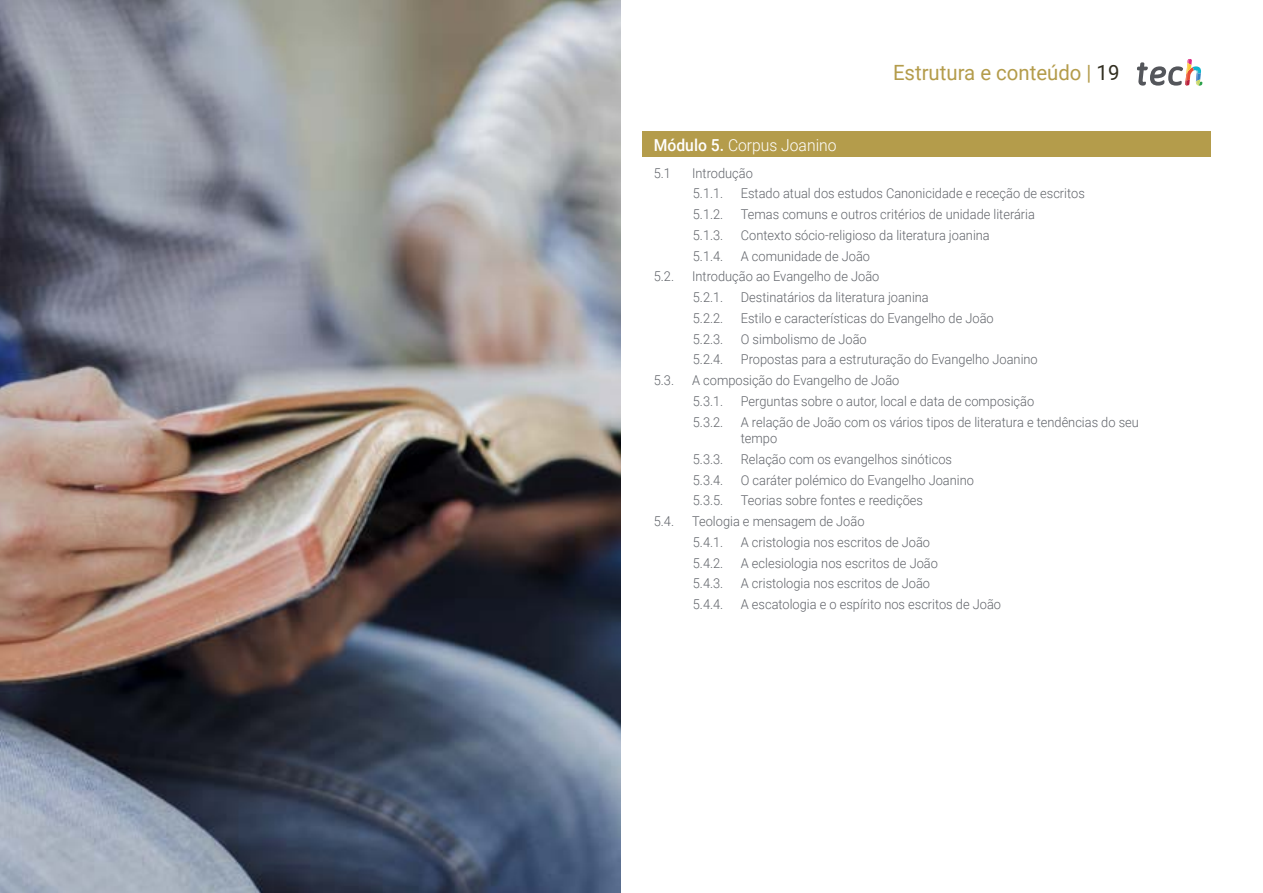
<style>
.page{position:relative;width:1263px;height:893px;background:#fff}
.page>*{position:absolute;margin:0;border:0;box-sizing:border-box;transform-origin:0 0}
.t1{font:21px "Roboto";color:#b49c4b}
.t2{font:300 16.5px "Roboto";color:#fff;scale:.95 1}
.t3{font:300 13.5px/20.7px "Roboto";color:#61646a;scale:.95 1}
.s1{color:#312e20}
.s2{font-weight:500}
</style>
<div class="page">
<svg style="left:1137px;top:59px;width:65px;height:27px"></svg>
<div style="left:643px;top:132px;width:568px;height:25px;background:#b49c4b"></div>
<img style="left:0;top:0;width:621px;height:893px">
<h1 class="t1" style="left:893px;top:57px;width:228px">Estrutura e conteúdo | <span class="s1">19</span></h1>
<p class="t2" style="left:654px;top:133px;width:194px"><span class="s2">Módulo 5.</span> Corpus Joanino</p>
<p class="t3" style="left:654px;top:162px;width:20px">5.1</p>
<p class="t3" style="left:692px;top:162px;width:65px">Introdução<br>5.1.1.</p>
<p class="t3" style="left:741px;top:183px;width:364px">Estado atual dos estudos Canonicidade e receção de escritos</p>
<p class="t3" style="left:693px;top:203px;width:34px">5.1.2.</p>
<p class="t3" style="left:741px;top:203px;width:311px">Temas comuns e outros critérios de unidade literária</p>
<p class="t3" style="left:693px;top:224px;width:34px">5.1.3.</p>
<p class="t3" style="left:741px;top:224px;width:264px">Contexto sócio-religioso da literatura joanina</p>
<p class="t3" style="left:693px;top:245px;width:34px">5.1.4.</p>
<p class="t3" style="left:741px;top:245px;width:138px">A comunidade de João</p>
<p class="t3" style="left:654px;top:266px;width:23px">5.2.</p>
<p class="t3" style="left:692px;top:266px;width:199px">Introdução ao Evangelho de João<br>5.2.1.</p>
<p class="t3" style="left:741px;top:286px;width:199px">Destinatários da literatura joanina</p>
<p class="t3" style="left:693px;top:307px;width:34px">5.2.2.</p>
<p class="t3" style="left:741px;top:307px;width:268px">Estilo e características do Evangelho de João</p>
<p class="t3" style="left:693px;top:328px;width:34px">5.2.3.</p>
<p class="t3" style="left:741px;top:328px;width:134px">O simbolismo de João</p>
<p class="t3" style="left:693px;top:349px;width:34px">5.2.4.</p>
<p class="t3" style="left:741px;top:349px;width:314px">Propostas para a estruturação do Evangelho Joanino</p>
<p class="t3" style="left:654px;top:369px;width:23px">5.3.</p>
<p class="t3" style="left:692px;top:369px;width:220px">A composição do Evangelho de João<br>5.3.1.</p>
<p class="t3" style="left:741px;top:390px;width:310px">Perguntas sobre o autor, local e data de composição</p>
<p class="t3" style="left:693px;top:411px;width:34px">5.3.2.</p>
<p class="t3" style="left:741px;top:413px;width:420px;line-height:16.5px">A relação de João com os vários tipos de literatura e tendências do seu tempo</p>
<p class="t3" style="left:693px;top:448px;width:34px">5.3.3.</p>
<p class="t3" style="left:741px;top:448px;width:224px">Relação com os evangelhos sinóticos</p>
<p class="t3" style="left:693px;top:469px;width:34px">5.3.4.</p>
<p class="t3" style="left:741px;top:469px;width:247px">O caráter polémico do Evangelho Joanino</p>
<p class="t3" style="left:693px;top:490px;width:34px">5.3.5.</p>
<p class="t3" style="left:741px;top:490px;width:193px">Teorias sobre fontes e reedições</p>
<p class="t3" style="left:654px;top:510px;width:23px">5.4.</p>
<p class="t3" style="left:692px;top:510px;width:183px">Teologia e mensagem de João<br>5.4.1.</p>
<p class="t3" style="left:741px;top:531px;width:201px">A cristologia nos escritos de João</p>
<p class="t3" style="left:693px;top:552px;width:34px">5.4.2.</p>
<p class="t3" style="left:741px;top:552px;width:209px">A eclesiologia nos escritos de João</p>
<p class="t3" style="left:693px;top:573px;width:34px">5.4.3.</p>
<p class="t3" style="left:741px;top:573px;width:201px">A cristologia nos escritos de João</p>
<p class="t3" style="left:693px;top:593px;width:34px">5.4.4.</p>
<p class="t3" style="left:741px;top:593px;width:275px">A escatologia e o espírito nos escritos de João</p>
</div>
